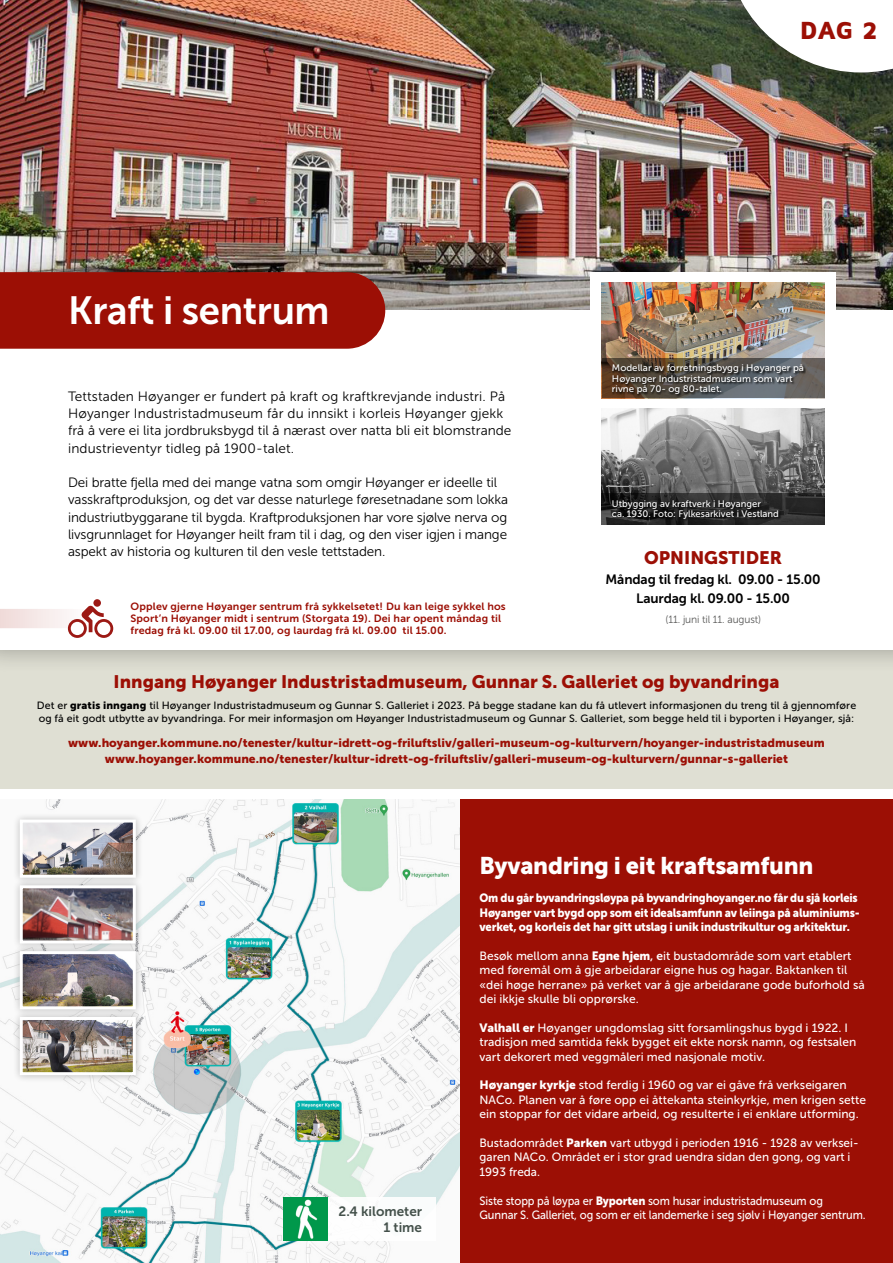
<style>
.page{position:relative;width:893px;height:1263px;background:#fff}
.page>*{position:absolute;margin:0;border:0;box-sizing:border-box;transform-origin:0 0}
.t1{font:39.15px "Museo Sans 700";letter-spacing:-.01em;color:#fff}
.t2{font:900 25.5px "Maven Pro";color:#9c0f05}
.t3{font:24px "Museo Sans 900";letter-spacing:-.01em;color:#fff}
.t4{font:18px "Museo Sans 900";color:#9c0f05}
.t5{font:13.5px/17.2px "Museo Sans 300";letter-spacing:-.01em;color:#000}
.t6{font:13.5px/17.2px "Museo Sans 300";letter-spacing:.01em;color:#000}
.t7{font:13.5px/19.5px "Museo Sans 700";letter-spacing:-.01em;color:#000;text-align:center}
.t8{font:13.5px/16.2px "Museo Sans 700";color:#44514b;text-align:right}
.t9{font:12px/14.4px "Museo Sans 500";color:#fff}
.t10{font:12px/16.2px "Museo Sans 900";color:#9c0f05;text-align:center}
.t11{font:12px/14.4px "Museo Sans 900";letter-spacing:-.02em;color:#fff;scale:.92 1}
.t12{font:12px/14.4px "Museo Sans 500";color:#fff;scale:.93 1}
.t13{font:10.5px/13.5px "Museo Sans 500";letter-spacing:.01em;color:#000}
.t14{font:10.5px/12px "Museo Sans 700";letter-spacing:.015em;color:#9c0f05}
.t15{font:10.5px "Museo Sans 300";letter-spacing:-.01em;color:#575756}
.t16{font:9.45px/10.5px "Museo Sans 500";color:#fff}
.s1{font-family:"Museo Sans 900"}
.s2{font-family:"Museo Sans 700"}
</style>
<div class="page">
<img style="left:0;top:0;width:893px;height:287px">
<div style="left:701px;top:0;width:192px;height:98px;background:#000;opacity:.25"></div>
<svg style="left:725px;top:0;width:168px;height:72px"></svg>
<div style="left:457px;top:800px;width:436px;height:463px;background:#9c0f05"></div>
<div style="left:0;top:650px;width:893px;height:139px;background:#dfdfd3"></div>
<div style="left:0;top:287px;width:893px;height:387px;background:#000;opacity:.3"></div>
<div style="left:0;top:310px;width:893px;height:340px;background:#fff"></div>
<div style="left:590px;top:272px;width:246px;height:277px;background:#fff"></div>
<img style="left:601px;top:283px;width:224px;height:115px">
<img style="left:601px;top:409px;width:224px;height:84px">
<svg style="left:601px;top:493px;width:224px;height:31px;background:#2b2b2b"></svg>
<svg style="left:612px;top:500px;width:169px;height:22px;background:#1e1e1e"></svg>
<svg style="left:602px;top:358px;width:223px;height:40px;background:#5c5349"></svg>
<svg style="left:612px;top:364px;width:194px;height:33px;background:#4c4945"></svg>
<div style="left:0;top:272px;width:385px;height:77px;background:#9c0f05"></div>
<svg style="left:0;top:599px;width:113px;height:39px"></svg>
<img style="left:0;top:800px;width:459px;height:463px">
<div style="left:12px;top:1009px;width:132px;height:74px;background:#000;opacity:.25"></div>
<img style="left:24px;top:1021px;width:108px;height:50px">
<div style="left:20px;top:1017px;width:116px;height:58px;border:3px solid #fff"></div>
<div style="left:12px;top:812px;width:132px;height:73px;background:#000;opacity:.25"></div>
<img style="left:24px;top:823px;width:108px;height:51px">
<div style="left:20px;top:819px;width:116px;height:59px;border:3px solid #fff"></div>
<div style="left:12px;top:878px;width:132px;height:73px;background:#000;opacity:.25"></div>
<img style="left:24px;top:889px;width:108px;height:50px">
<div style="left:20px;top:885px;width:116px;height:58px;border:3px solid #fff"></div>
<div style="left:12px;top:943px;width:132px;height:74px;background:#000;opacity:.25"></div>
<img style="left:24px;top:955px;width:108px;height:50px">
<div style="left:20px;top:951px;width:116px;height:58px;border:3px solid #fff"></div>
<div style="left:327px;top:1197px;width:109px;height:43px;background:#fff"></div>
<img style="left:284px;top:1197px;width:43px;height:43px">
<h2 class="t2" style="left:800px;top:17px;width:80px">DAG 2</h2>
<h1 class="t1" style="left:68px;top:289px;width:263px">Kraft i sentrum</h1>
<p class="t6" style="left:68px;top:388px;width:445px">Tettstaden Høyanger er fundert på kraft og kraftkrevjande industri. På Høyanger Industristadmuseum får du innsikt i korleis Høyanger gjekk frå å vere ei lita jordbruksbygd til å nærast over natta bli eit blomstrande industrieventyr tidleg på 1900-talet.</p>
<p class="t5" style="left:68px;top:474px;width:442px">Dei bratte fjella med dei mange vatna som omgir Høyanger er ideelle til vasskraftproduksjon, og det var desse naturlege føresetnadane som lokka industriutbyggarane til bygda. Kraftproduksjonen har vore sjølve nerva og livsgrunnlaget for Høyanger heilt fram til i dag, og den viser igjen i mange aspekt av historia og kulturen til den vesle tettstaden.</p>
<p class="t14" style="left:131px;top:601px;width:377px">Opplev gjerne Høyanger sentrum frå sykkelsetet! Du kan leige sykkel hos<br>Sport’n Høyanger midt i sentrum (Storgata 19). Dei har opent måndag til fredag frå kl. 09.00 til 17.00, og laurdag frå kl. 09.00 til 15.00.</p>
<p class="t16" style="left:612px;top:363px;width:194px">Modellar av forretningsbygg i Høyanger på<br>Høyanger Industristadmuseum som vart rivne på 70- og 80-talet.</p>
<p class="t16" style="left:612px;top:498px;width:168px">Utbygging av kraftverk i Høyanger<br>ca. 1930. Foto: Fylkesarkivet i Vestland</p>
<h3 class="t4" style="left:644px;top:548px;width:140px">OPNINGSTIDER</h3>
<p class="t7" style="left:606px;top:569px;width:217px">Måndag til fredag kl. 09.00 - 15.00<br>Laurdag kl. 09.00 - 15.00</p>
<p class="t15" style="left:666px;top:614px;width:97px">(11. juni til 11. august)</p>
<h3 class="t4" style="left:114px;top:671px;width:667px">Inngang Høyanger Industristadmuseum, Gunnar S. Galleriet og byvandringa</h3>
<p class="t13" style="left:37px;top:698px;width:821px">Det er <span class="s1">gratis inngang</span> til Høyanger Industristadmuseum og Gunnar S. Galleriet i 2023. På begge stadane kan du få utlevert informasjonen du treng til å gjennomføre og få eit godt utbytte av byvandringa. For meir informasjon om Høyanger Industristadmuseum og Gunnar S. Galleriet, som begge held til i byporten i Høyanger, sjå:</p>
<p class="t10" style="left:68px;top:734px;width:758px">www.hoyanger.kommune.no/tenester/kultur-idrett-og-friluftsliv/galleri-museum-og-kulturvern/hoyanger-industristadmuseum www.hoyanger.kommune.no/tenester/kultur-idrett-og-friluftsliv/galleri-museum-og-kulturvern/gunnar-s-galleriet</p>
<p class="t8" style="left:339px;top:1203px;width:85px">2.4 kilometer<br>1 time</p>
<h3 class="t3" style="left:479px;top:852px;width:336px">Byvandring i eit kraftsamfunn</h3>
<p class="t11" style="left:479px;top:891px;width:415px">Om du går byvandringsløypa på byvandringhoyanger.no får du sjå korleis<br>Høyanger vart bygd opp som eit idealsamfunn av leiinga på aluminiums&shy;verket, og korleis det har gitt utslag i unik industrikultur og arkitektur.</p>
<p class="t9" style="left:479px;top:948px;width:387px">Besøk mellom anna <span class="s1">Egne hjem</span><span class="s2">, e</span>it bustadområde som vart etablert med føremål om å gje arbeidarar eigne hus og hagar. Baktanken til «dei høge herrane» på verket var å gje arbeidarane gode buforhold så dei ikkje skulle bli opprørske.</p>
<p class="t9" style="left:479px;top:1020px;width:378px"><span class="s1">Valhall er</span> Høyanger ungdomslag sitt forsamlingshus bygd i 1922. I tradisjon med samtida fekk bygget eit ekte norsk namn, og festsalen vart dekorert med veggmåleri med nasjonale motiv.</p>
<p class="t9" style="left:479px;top:1078px;width:388px"><span class="s1">Høyanger kyrkje</span> stod ferdig i 1960 og var ei gåve frå verkseigaren<br>NACo. Planen var å føre opp ei åttekanta steinkyrkje, men krigen sette ein stoppar for det vidare arbeid, og resulterte i ei enklare utforming.</p>
<p class="t9" style="left:479px;top:1136px;width:381px">Bustadområdet <span class="s1">Parken</span> vart utbygd i perioden 1916 - 1928 av verksei&shy;garen NACo. Området er i stor grad uendra sidan den gong, og vart i<br>1993 freda.</p>
<p class="t12" style="left:479px;top:1193px;width:417px">Siste stopp på løypa er <span class="s1">Byporten</span> som husar industristadmuseum og<br>Gunnar S. Galleriet, og som er eit landemerke i seg sjølv i Høyanger sentrum.</p>
</div>
